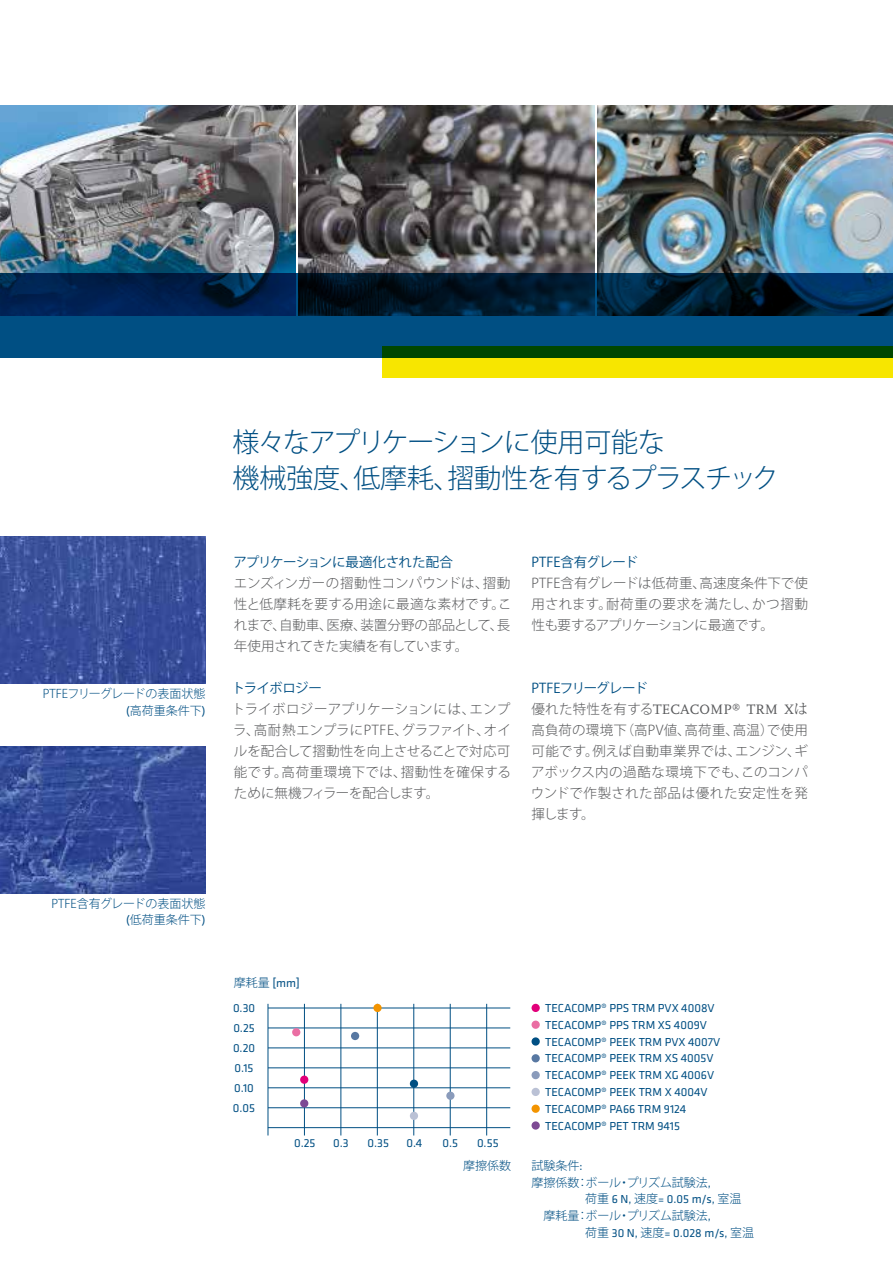
<style>
.page{position:relative;width:893px;height:1263px;background:#fff}
.page>*{position:absolute;margin:0;border:0;box-sizing:border-box;transform-origin:0 0}
.t1{font:300 27px/36px "Koz Go Pro";letter-spacing:-.045em;color:#004f83}
.t2{font:14.25px "Scala Pro";letter-spacing:.015em;color:#57585a}
.t3{font:300 13.5px/21px "Koz Go Pro";letter-spacing:.005em;color:#57585a;text-align:justify}
.t4{font:13.5px "Koz Go Pro";letter-spacing:-.035em;color:#004f83}
.t5{font:13.5px "Koz Go Pro";letter-spacing:-.06em;color:#004f83}
.t6{font:13.5px "Koz Go Pro";color:#004f83}
.t7{font:12px/16.8px "Klavika";color:#004f83}
.t8{font:300 12px/16.5px "Koz Go Pro";color:#004f83;text-align:right}
.s1{font-family:"Klavika";font-weight:400}
.s2{font-family:"Koz Go Pro";font-weight:300;font-size:13.5px}
.s3{font-family:"Koz Min Pro"}
.s4{font-family:"Koz Go Pro";font-weight:300}
</style>
<div class="page">
<img style="left:597px;top:105px;width:296px;height:168px">
<img style="left:298px;top:105px;width:296px;height:168px">
<img style="left:0;top:105px;width:296px;height:168px">
<div style="left:383px;top:346px;width:510px;height:32px;background:#f7e600"></div>
<svg style="left:0;top:273px;width:893px;height:84px;background:#003554"></svg>
<img style="left:0;top:537px;width:205px;height:147px">
<img style="left:0;top:746px;width:205px;height:147px">
<div style="left:531px;top:1004px;width:9px;height:8px;background:#e2007a;border-radius:50%"></div>
<div style="left:531px;top:1020px;width:9px;height:9px;background:#ea6ea3;border-radius:50%"></div>
<div style="left:531px;top:1037px;width:9px;height:8px;background:#004f83;border-radius:50%"></div>
<div style="left:531px;top:1054px;width:9px;height:8px;background:#5878a2;border-radius:50%"></div>
<div style="left:531px;top:1071px;width:9px;height:8px;background:#8a9bbb;border-radius:50%"></div>
<div style="left:531px;top:1088px;width:9px;height:8px;background:#bac1d5;border-radius:50%"></div>
<svg style="left:531px;top:1104px;width:9px;height:9px"></svg>
<div style="left:531px;top:1121px;width:9px;height:8px;background:#7e4a94;border-radius:50%"></div>
<hr style="left:268px;top:1004px;width:1px;height:131px;background:#004f83">
<hr style="left:304px;top:1004px;width:1px;height:131px;background:#004f83">
<hr style="left:341px;top:1004px;width:1px;height:131px;background:#004f83">
<hr style="left:377px;top:1004px;width:1px;height:131px;background:#004f83">
<hr style="left:413px;top:1004px;width:1px;height:131px;background:#004f83">
<hr style="left:450px;top:1004px;width:1px;height:131px;background:#004f83">
<hr style="left:486px;top:1004px;width:1px;height:131px;background:#004f83">
<hr style="left:268px;top:1127px;width:242px;height:1px;background:#004f83">
<hr style="left:268px;top:1107px;width:242px;height:1px;background:#004f83">
<hr style="left:268px;top:1087px;width:242px;height:1px;background:#004f83">
<hr style="left:268px;top:1067px;width:242px;height:1px;background:#004f83">
<hr style="left:268px;top:1048px;width:242px;height:1px;background:#004f83">
<hr style="left:268px;top:1028px;width:242px;height:1px;background:#004f83">
<hr style="left:268px;top:1008px;width:242px;height:1px;background:#004f83">
<div style="left:300px;top:1075px;width:8px;height:9px;background:#e2007a;border-radius:50%"></div>
<div style="left:292px;top:1028px;width:8px;height:8px;background:#ea6ea3;border-radius:50%"></div>
<div style="left:410px;top:1079px;width:8px;height:9px;background:#004f83;border-radius:50%"></div>
<div style="left:351px;top:1032px;width:8px;height:8px;background:#5878a2;border-radius:50%"></div>
<div style="left:446px;top:1091px;width:9px;height:9px;background:#8a9bbb;border-radius:50%"></div>
<div style="left:410px;top:1112px;width:8px;height:8px;background:#bac1d5;border-radius:50%"></div>
<div style="left:373px;top:1004px;width:9px;height:8px;background:#f39400;border-radius:50%"></div>
<div style="left:300px;top:1099px;width:8px;height:8px;background:#7e4a94;border-radius:50%"></div>
<p class="t8" style="left:43px;top:686px;width:164px">PTFEフリーグレードの表面状態<span class="s1">(</span>高荷重条件下<span class="s1">)</span></p>
<h1 class="t1" style="left:233px;top:425px;width:548px">様々なアプリケーションに使用可能な<br>機械強度、低摩耗、摺動性を有するプラスチック</h1>
<p class="t4" style="left:233px;top:553px;width:221px">アプリケーションに最適化された配合</p>
<p class="t3" style="left:234px;top:573px;width:279px">エンズィンガーの摺動性コンパウンドは、摺動性と低摩耗を要する用途に最適な素材です。これまで、自動車、医療、装置分野の部品として、長年使用されてきた実績を有しています。</p>
<p class="t4" style="left:232px;top:679px;width:92px">トライボロジー</p>
<p class="t3" style="left:232px;top:699px;width:280px">トライボロジーアプリケーションには、エンプラ、高耐熱エンプラにPTFE、グラファイト、オイルを配合して摺動性を向上させることで対応可能です。高荷重環境下では、摺動性を確保するために無機フィラーを配合します。</p>
<p class="t6" style="left:531px;top:553px;width:108px">PTFE含有グレード</p>
<p class="t3" style="left:531px;top:573px;width:278px">PTFE含有グレードは低荷重、高速度条件下で使用されます。耐荷重の要求を満たし、かつ摺動性も要するアプリケーションに最適です。</p>
<p class="t5" style="left:531px;top:679px;width:118px">PTFEフリーグレード</p>
<p class="t2" style="left:531px;top:701px;width:278px"><span class="s2">優れた特性を有する</span>TECACOMP<sup>®</sup> TRM X<span class="s3">は</span></p>
<p class="t3" style="left:531px;top:720px;width:279px">高負荷の環境下（高PV値、高荷重、高温）で使用可能です。例えば自動車業界では、エンジン、ギアボックス内の過酷な環境下でも、このコンパウンドで作製された部品は優れた安定性を発揮します。</p>
<p class="t8" style="left:51px;top:895px;width:155px">PTFE含有グレードの表面状態<span class="s1">(</span>低荷重条件下<span class="s1">)</span></p>
<p class="t7" style="left:233px;top:971px;width:68px;line-height:24.3px"><span class="s4">摩耗量</span> [mm]<br>0.30</p>
<p class="t7" style="left:233px;top:1017px;width:24px;line-height:20px">0.25<br>0.20<br>0.15<br>0.10<br>0.05</p>
<p class="t7" style="left:294px;top:1134px;width:23px">0.25</p>
<p class="t7" style="left:333px;top:1134px;width:17px">0.3</p>
<p class="t7" style="left:368px;top:1134px;width:23px">0.35</p>
<p class="t7" style="left:406px;top:1134px;width:17px">0.4</p>
<p class="t7" style="left:442px;top:1134px;width:17px">0.5</p>
<p class="t7" style="left:477px;top:1134px;width:23px">0.55</p>
<p class="t8" style="left:463px;top:1158px;width:49px">摩擦係数</p>
<p class="t7" style="left:545px;top:999px;width:177px">TECACOMP® PPS TRM PVX 4008V<br>TECACOMP® PPS TRM XS 4009V<br>TECACOMP® PEEK TRM PVX 4007V<br>TECACOMP® PEEK TRM XS 4005V<br>TECACOMP® PEEK TRM XG 4006V<br>TECACOMP® PEEK TRM X 4004V<br>TECACOMP® PA66 TRM 9124<br>TECACOMP® PET TRM 9415</p>
<p class="t8" style="left:531px;top:1157px;width:181px;text-align:left">試験条件<span class="s1">:<br></span>摩擦係数：ボール・プリズム試験法<span class="s1">,</span></p>
<p class="t7" style="left:531px;top:1190px;width:211px"><span class="s4">　　　　 荷重</span> 6 N, <span class="s4">速度</span>= 0.05 m/s, <span class="s4">室温</span></p>
<p class="t8" style="left:531px;top:1207px;width:181px">　摩耗量：ボール・プリズム試験法<span class="s1">,</span></p>
<p class="t7" style="left:531px;top:1224px;width:224px"><span class="s4">　　　　 荷重</span> 30 N, <span class="s4">速度</span>= 0.028 m/s, <span class="s4">室温</span></p>
</div>
